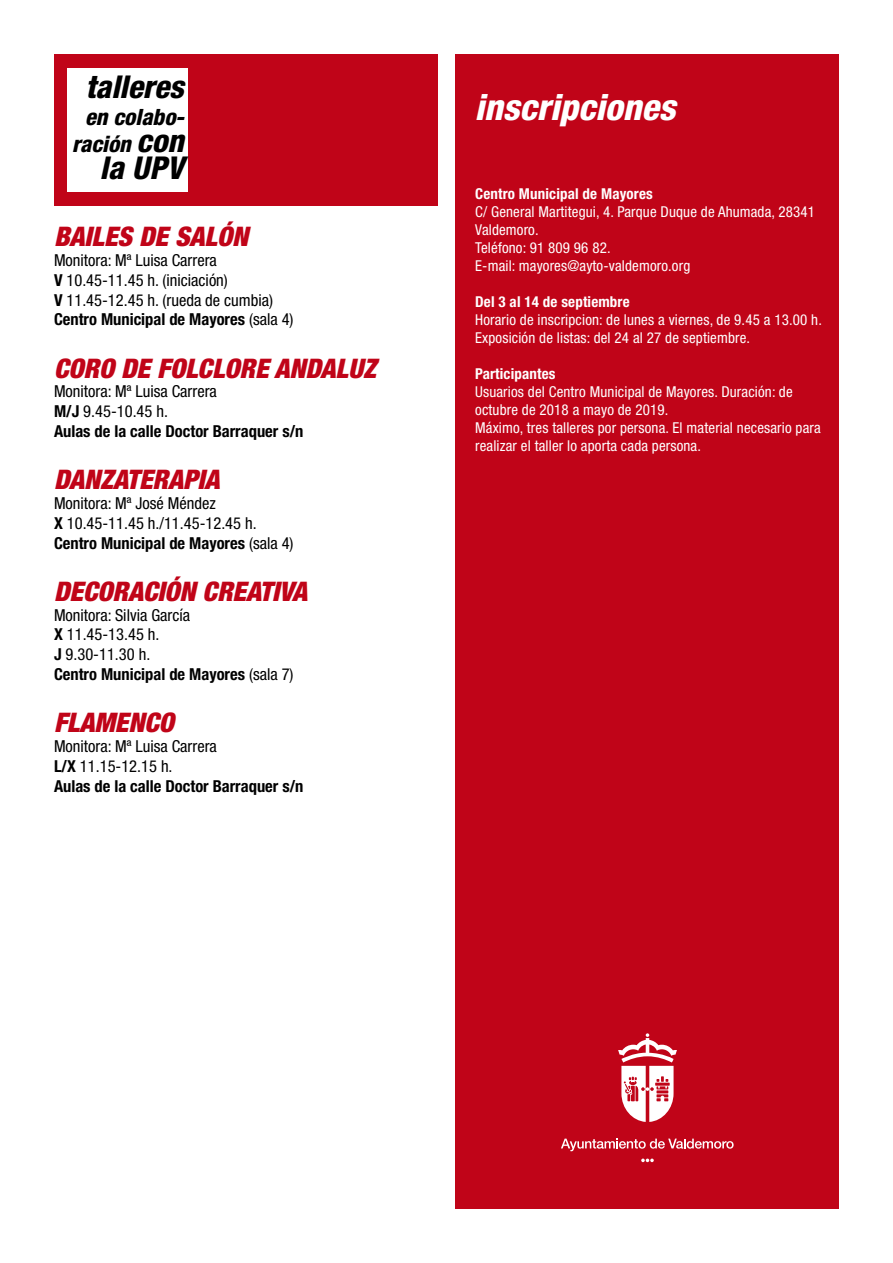
<style>
.page{position:relative;width:893px;height:1263px;background:#fff}
.page>*{position:absolute;margin:0;border:0;box-sizing:border-box;transform-origin:0 0}
.t1{font:italic 800 condensed 36px "Helvetica Neue";color:#fff}
.t2{font:italic 800 condensed 31.5px "Helvetica Neue";color:#000}
.t3{font:italic 900 condensed 27px "Helvetica Neue";color:#c00418}
.t4{font:italic 800 condensed 22.5px/27px "Helvetica Neue";color:#000;text-align:center}
.t5{font:condensed 16.5px/19.8px "Helvetica Neue";color:#000}
.t6{font:condensed 15px/18px "Helvetica Neue";letter-spacing:.01em;color:#fff}
.t7{font:700 condensed 15px "Helvetica Neue";letter-spacing:.01em;color:#fff}
.s1{font-size:31.5px}
.s2{font-weight:700}
</style>
<div class="page">
<div style="left:54px;top:54px;width:384px;height:151px;background:#c00418"></div>
<div style="left:68px;top:68px;width:120px;height:123px;background:#fff"></div>
<div style="left:455px;top:54px;width:384px;height:1155px;background:#c00418"></div>
<svg style="left:561px;top:1138px;width:173px;height:13px"></svg>
<svg style="left:618px;top:1033px;width:59px;height:89px"></svg>
<svg style="left:641px;top:1158px;width:13px;height:4px"></svg>
<h2 class="t2" style="left:86px;top:67px;width:100px">talleres</h2>
<h3 class="t4" style="left:72px;top:103px;width:114px">en colabo&shy;ración <span class="s1">con</span></h3>
<h2 class="t2" style="left:100px;top:148px;width:86px">la UPV</h2>
<h3 class="t3" style="left:54px;top:220px;width:197px">BAILES DE SALÓN</h3>
<p class="t5" style="left:54px;top:250px;width:241px">Monitora: Mª Luisa Carrera<br><span class="s2">V</span> 10.45-11.45 h. (iniciación)<br><span class="s2">V</span> 11.45-12.45 h. (rueda de cumbia)<br><span class="s2">Centro Municipal de Mayores</span> (sala 4)</p>
<h3 class="t3" style="left:54px;top:351px;width:324px">CORO DE FOL CLORE ANDALUZ</h3>
<p class="t5" style="left:54px;top:381px;width:251px">Monitora: Mª Luisa Carrera<br><span class="s2">M/J</span> 9.45-10.45 h.<br><span class="s2">Aulas de la calle Doctor Barraquer s/n</span></p>
<h3 class="t3" style="left:54px;top:463px;width:167px">DANZATERAPIA</h3>
<p class="t5" style="left:54px;top:493px;width:241px">Monitora: Mª José Méndez<br><span class="s2">X</span> 10.45-11.45 h./11.45-12.45 h.<br><span class="s2">Centro Municipal de Mayores</span> (sala 4)</p>
<h3 class="t3" style="left:54px;top:574px;width:239px">DECORACIÓN CREA TIVA</h3>
<p class="t5" style="left:54px;top:605px;width:241px">Monitora: Silvia García<br><span class="s2">X</span> 11.45-13.45 h.<br><span class="s2">J</span> 9.30-11.30 h.<br><span class="s2">Centro Municipal de Mayores</span> (sala 7)</p>
<h3 class="t3" style="left:54px;top:706px;width:121px">FLAMENCO</h3>
<p class="t5" style="left:54px;top:736px;width:251px">Monitora: Mª Luisa Carrera<br><span class="s2">L/X</span> 11.15-12.15 h.<br><span class="s2">Aulas de la calle Doctor Barraquer s/n</span></p>
<h1 class="t1" style="left:475px;top:85px;width:202px">inscripciones</h1>
<p class="t7" style="left:475px;top:184px;width:179px">Centro Municipal de Mayores</p>
<p class="t6" style="left:475px;top:202px;width:341px">C/ General Martitegui, 4. Parque Duque de Ahumada, 28341<br>Valdemoro.<br>Teléfono: 91 809 96 82.<br>E-mail: mayores@ayto-valdemoro.org</p>
<p class="t7" style="left:475px;top:292px;width:156px">Del 3 al 14 de septiembre</p>
<p class="t6" style="left:475px;top:310px;width:348px">Horario de inscripcion: de lunes a viernes, de 9.45 a 13.00 h.<br>Exposición de listas: del 24 al 27 de septiembre.</p>
<p class="t7" style="left:475px;top:364px;width:82px">Participantes</p>
<p class="t6" style="left:475px;top:382px;width:347px">Usuarios del Centro Municipal de Mayores. Duración: de octubre de 2018 a mayo de 2019.<br>Máximo, tres talleres por persona. El material necesario para realizar el taller lo aporta cada persona.</p>
</div>
